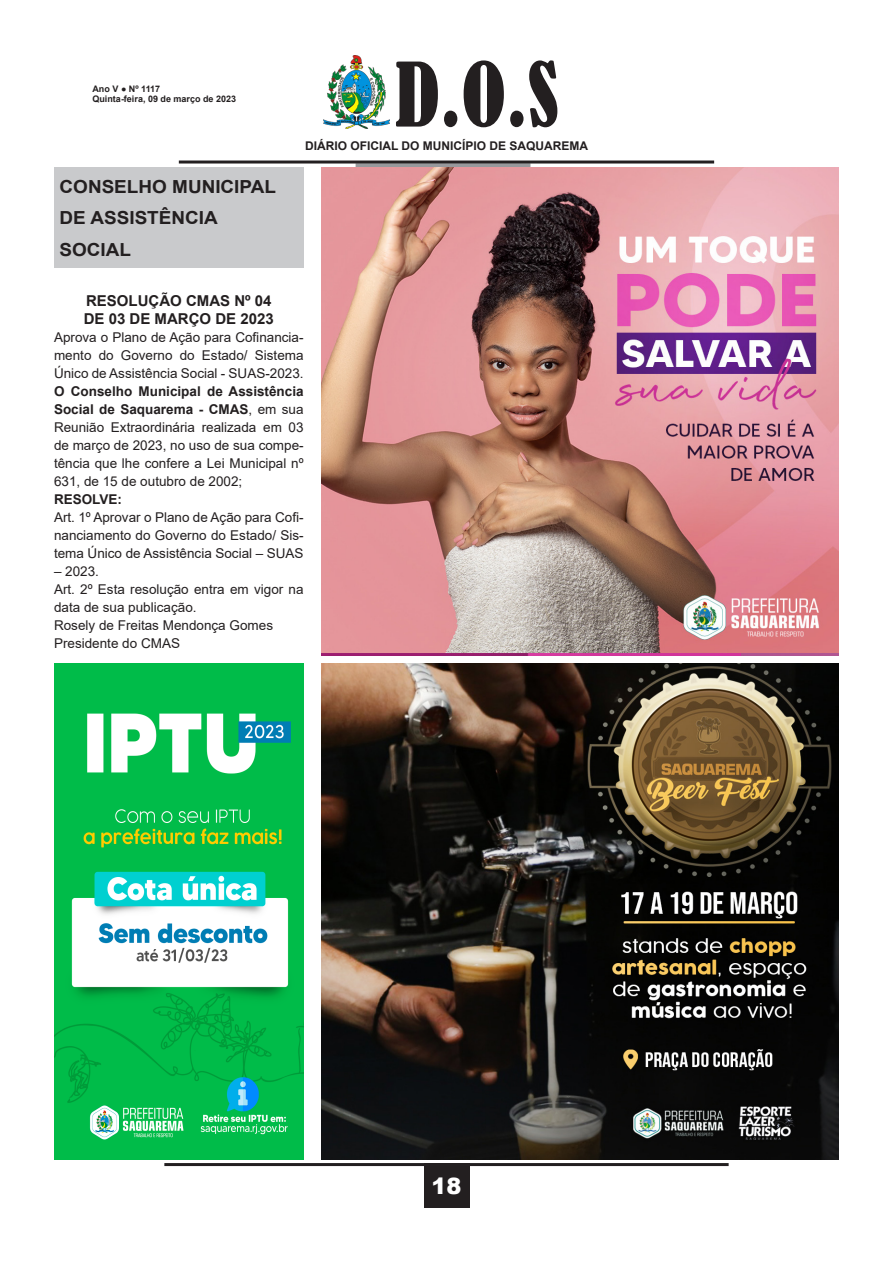
<style>
.page{position:relative;width:893px;height:1263px;background:#fff}
.page>*{position:absolute;margin:0;border:0;box-sizing:border-box;transform-origin:0 0}
.t1{font:condensed 82.5px "Bernard";color:#231f20}
.t2{font:900 22.5px "Arial";color:#fff}
.t3{font:700 18px "Arial";color:#231f20;scale:1.05 1}
.t4{font:700 15px "Arial";color:#231f20}
.t5{font:13.5px/18px "Arial";color:#231f20;text-align:justify}
.t6{font:700 13.5px "Arial";color:#231f20}
.t7{font:700 12px "Arial";color:#231f20}
.t8{font:700 9px/10.8px "Arial";color:#231f20}
.s1{font-weight:700}
</style>
<div class="page">
<hr style="left:164px;top:1163px;width:565px;height:3px;background:#231f20">
<div style="left:424px;top:1163px;width:45px;height:45px;background:#231f20"></div>
<img style="left:324px;top:55px;width:65px;height:73px">
<div style="left:356px;top:163px;width:174px;height:5px;background:#97999c"></div>
<hr style="left:179px;top:161px;width:535px;height:3px;background:#231f20">
<div style="left:54px;top:168px;width:250px;height:100px;background:#c9cacc"></div>
<img style="left:322px;top:168px;width:517px;height:487px">
<img style="left:322px;top:664px;width:517px;height:496px">
<img style="left:54px;top:664px;width:250px;height:496px">
<p class="t8" style="left:92px;top:83px;width:145px">Ano V ● Nº 1117<br>Quinta-feira, 09 de março de 2023</p>
<p class="t3" style="left:60px;top:174px;width:208px">CONSELHO MUNICIPAL</p>
<p class="t3" style="left:60px;top:205px;width:152px">DE ASSISTÊNCIA</p>
<p class="t3" style="left:60px;top:237px;width:70px">SOCIAL</p>
<h1 class="t1" style="left:395px;top:47px;width:165px">D.O.S</h1>
<p class="t7" style="left:305px;top:137px;width:285px">DIÁRIO OFICIAL DO MUNICÍPIO DE SAQUAREMA</p>
<p class="t4" style="left:86px;top:290px;width:187px">RESOLUÇÃO CMAS Nº 04</p>
<p class="t4" style="left:84px;top:308px;width:192px">DE 03 DE MARÇO DE 2023</p>
<p class="t5" style="left:54px;top:328px;width:251px">Aprova o Plano de Ação para Cofinancia&shy;mento do Governo do Estado/ Sistema Único de Assistência Social - SUAS-2023.</p>
<p class="t5" style="left:54px;top:382px;width:251px"><span class="s1">O Conselho Municipal de Assistência Social de Saquarema - CMAS</span>, em sua Reunião Extraordinária realizada em 03 de março de 2023, no uso de sua compe&shy;tência que lhe confere a Lei Municipal nº 631, de 15 de outubro de 2002;</p>
<p class="t6" style="left:54px;top:490px;width:70px">RESOLVE:</p>
<p class="t5" style="left:54px;top:508px;width:251px">Art. 1º Aprovar o Plano de Ação para Cofi&shy;nanciamento do Governo do Estado/ Sis&shy;tema Único de Assistência Social – SUAS</p>
<p class="t5" style="left:54px;top:562px;width:47px">– 2023.</p>
<p class="t5" style="left:54px;top:580px;width:251px">Art. 2º Esta resolução entra em vigor na data de sua publicação.</p>
<p class="t5" style="left:54px;top:616px;width:221px">Rosely de Freitas Mendonça Gomes</p>
<p class="t5" style="left:54px;top:634px;width:128px">Presidente do CMAS</p>
<h2 class="t2" style="left:431px;top:1170px;width:32px">18</h2>
</div>
